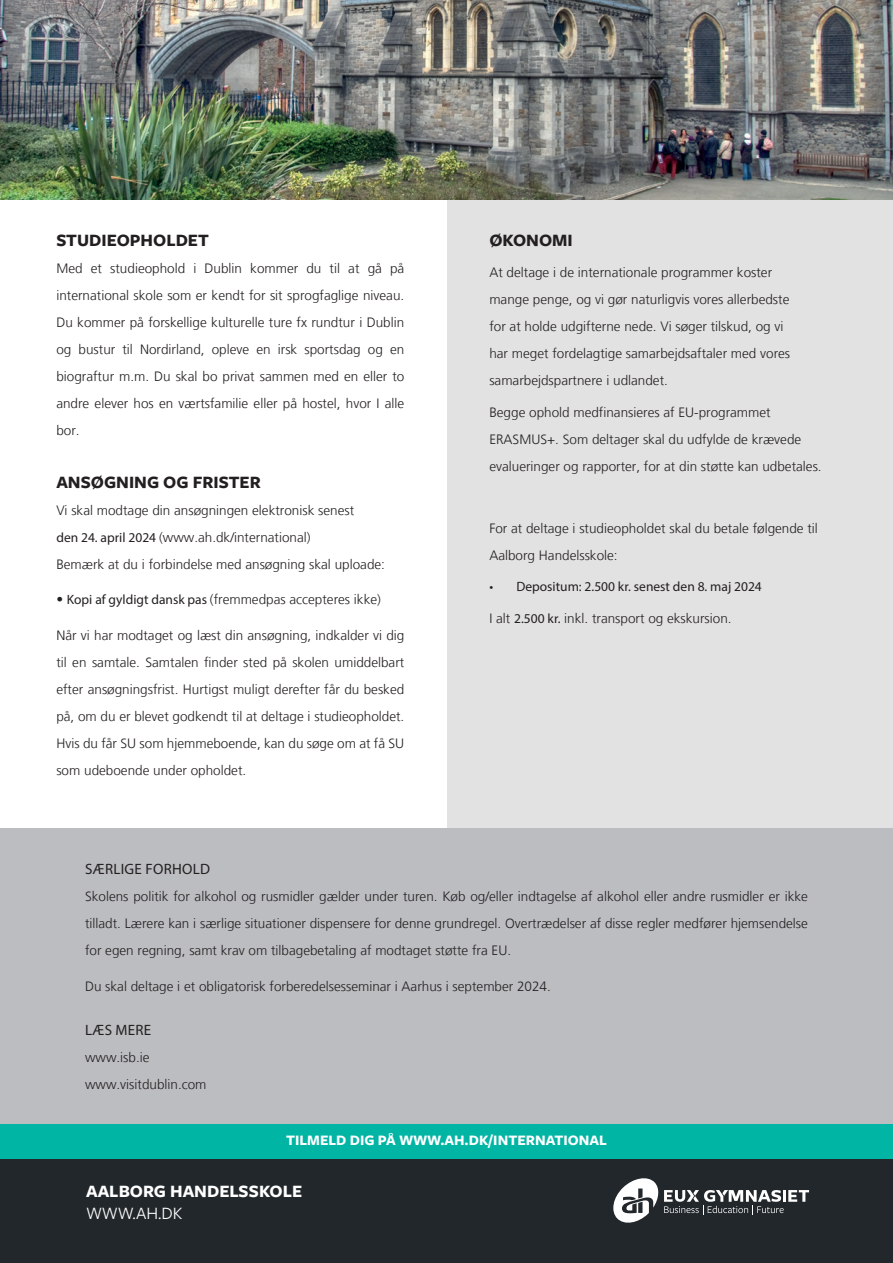
<style>
.page{position:relative;width:893px;height:1263px;background:#fff}
.page>*{position:absolute;margin:0;border:0;box-sizing:border-box;transform-origin:0 0}
.t1{font:700 18px "Freight Sans Pro";color:#231f20}
.t2{font:700 18px "Freight Sans Pro";color:#fff}
.t3{font:18px "Freight Sans Pro";letter-spacing:-.01em;color:#fff}
.t4{font:700 15px "Freight Sans Pro";color:#fff}
.t5{font:15px "Myriad Pro";letter-spacing:.02em;color:#231f20}
.t6{font:300 13.5px/27px "Frutiger LT";color:#231f20}
.t7{font:13.5px "Myriad Pro";color:#231f20}
.s1{font-family:"Myriad Pro";font-weight:400}
</style>
<div class="page">
<div style="left:0;top:1159px;width:893px;height:104px;background:#22272b"></div>
<div style="left:0;top:1120px;width:893px;height:39px;background:#00b5a4"></div>
<div style="left:0;top:828px;width:893px;height:296px;background:#bcbdc0"></div>
<img style="left:0;top:0;width:893px;height:200px">
<div style="left:447px;top:200px;width:446px;height:628px;background:#e2e2e2"></div>
<svg style="left:613px;top:1178px;width:196px;height:45px"></svg>
<h1 class="t1" style="left:56px;top:228px;width:154px">STUDIEOPHOLDET</h1>
<p class="t6" style="left:56px;top:255px;width:349px;text-align:justify">Med et studieophold i Dublin kommer du til at gå på international skole som er kendt for sit sprogfaglige niveau.<br>Du kommer på forskellige kulturelle ture fx rundtur i Dublin og bustur til Nordirland, opleve en irsk sportsdag og en biograftur m.m. Du skal bo privat sammen med en eller to andre elever hos en værtsfamilie eller på hostel, hvor I alle bor.</p>
<h1 class="t1" style="left:56px;top:470px;width:206px">ANSØGNING OG FRISTER</h1>
<p class="t6" style="left:56px;top:497px;width:330px">Vi skal modtage din ansøgningen elektronisk senest<br><span class="s1">den 24. april 2024</span> (www.ah.dk/international)<br>Bemærk at du i forbindelse med ansøgning skal uploade:</p>
<p class="t6" style="left:56px;top:586px;width:326px">• <span class="s1">Kopi af gyldigt dansk pas</span> (fremmedpas accepteres ikke)</p>
<p class="t6" style="left:56px;top:622px;width:349px;text-align:justify">Når vi har modtaget og læst din ansøgning, indkalder vi dig til en samtale. Samtalen finder sted på skolen umiddelbart efter ansøgningsfrist. Hurtigst muligt derefter får du besked på, om du er blevet godkendt til at deltage i studieopholdet.<br>Hvis du får SU som hjemmeboende, kan du søge om at få SU som udeboende under opholdet.</p>
<h1 class="t1" style="left:489px;top:228px;width:85px">ØKONOMI</h1>
<p class="t6" style="left:489px;top:259px;width:302px">At deltage i de internationale programmer koster mange penge, og vi gør naturligvis vores allerbedste for at holde udgifterne nede. Vi søger tilskud, og vi har meget fordelagtige samarbejdsaftaler med vores samarbejdspartnere i udlandet.</p>
<p class="t6" style="left:489px;top:399px;width:334px">Begge ophold medfinansieres af EU-programmet<br>ERASMUS+. Som deltager skal du udfylde de krævede evalueringer og rapporter, for at din støtte kan udbetales.</p>
<p class="t6" style="left:489px;top:515px;width:330px">For at deltage i studieopholdet skal du betale følgende til<br>Aalborg Handelsskole:</p>
<p class="t7" style="left:489px;top:579px;width:274px">• Depositum: 2.500 kr. senest den 8. maj 2024</p>
<p class="t6" style="left:489px;top:605px;width:244px">I alt <span class="s1">2.500 kr.</span> inkl. transport og ekskursion.</p>
<p class="t5" style="left:85px;top:860px;width:126px">SÆRLIGE FORHOLD</p>
<p class="t6" style="left:85px;top:883px;width:724px;text-align:justify">Skolens politik for alkohol og rusmidler gælder under turen. Køb og/eller indtagelse af alkohol eller andre rusmidler er ikke tilladt. Lærere kan i særlige situationer dispensere for denne grundregel. Overtrædelser af disse regler medfører hjemsendelse for egen regning, samt krav om tilbagebetaling af modtaget støtte fra EU.</p>
<p class="t6" style="left:85px;top:972px;width:467px">Du skal deltage i et obligatorisk forberedelsesseminar i Aarhus i september 2024.</p>
<p class="t5" style="left:85px;top:1020px;width:68px">LÆS MERE</p>
<p class="t6" style="left:85px;top:1043px;width:123px">www.isb.ie www.visitdublin.com</p>
<p class="t4" style="left:286px;top:1130px;width:322px">TILMELD DIG PÅ WWW.AH.DK/INTERNATIONAL</p>
<h1 class="t2" style="left:86px;top:1179px;width:218px">AALBORG HANDELSSKOLE</h1>
<h1 class="t3" style="left:86px;top:1201px;width:98px">WWW.AH.DK</h1>
</div>
